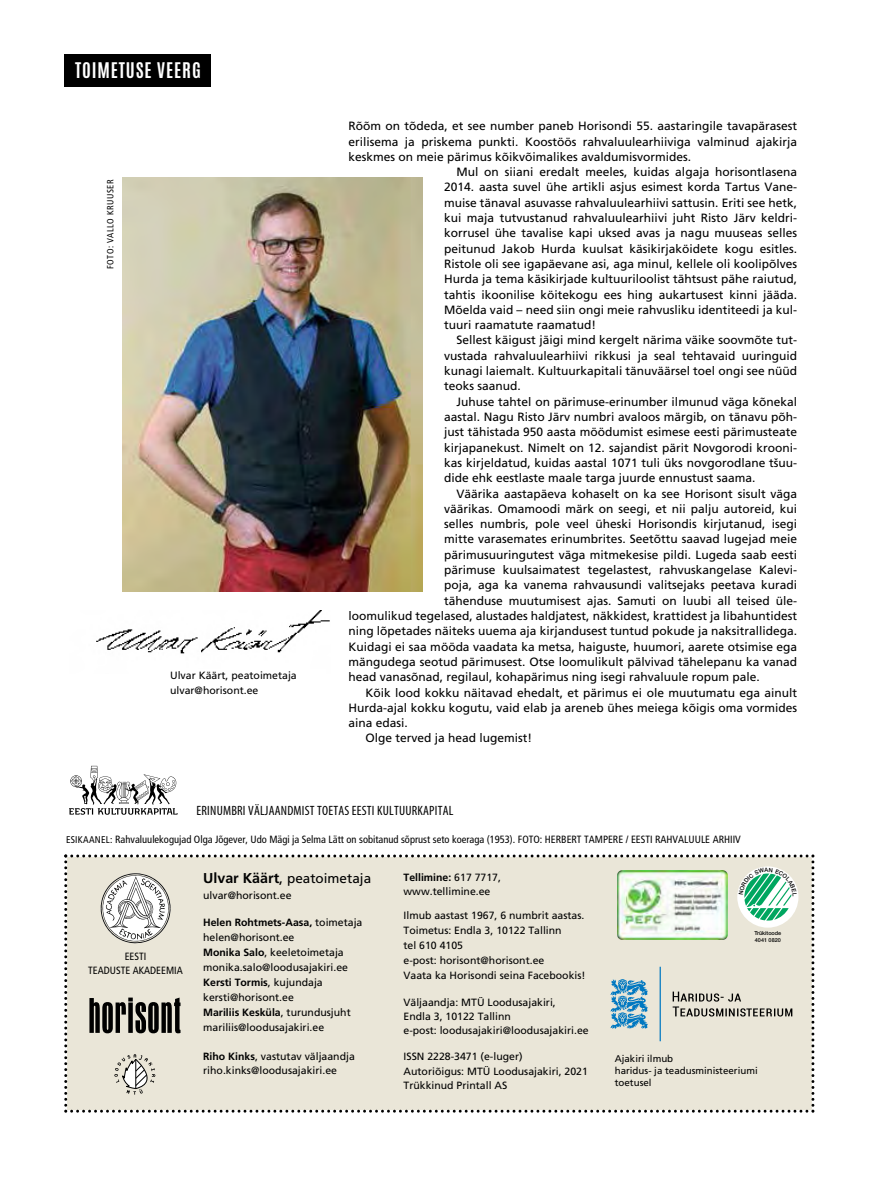
<style>
.page{position:relative;width:893px;height:1191px;background:#fff}
.page>*{position:absolute;margin:0;border:0;box-sizing:border-box;transform-origin:0 0}
.t1{font:condensed 51px "Aurora BT";letter-spacing:.015em;color:#000}
.t2{font:700 18px "Antonio";letter-spacing:.05em;color:#fff}
.t3{font:condensed 13.5px "Myriad Pro";letter-spacing:.015em;color:#000}
.t4{font:13.5px "Frutiger LT Std";color:#000}
.t5{font:12px/15.3px "Frutiger LT Std";color:#000;text-align:justify}
.t6{font:10.5px "Frutiger LT Std";color:#000}
.t7{font:condensed 10.5px "Frutiger LT Std";color:#000}
.t8{font:700 10.5px "Frutiger LT Std";color:#000}
.t9{font:9.75px "Frutiger LT Std";color:#000}
.t10{font:condensed 9px "Frutiger LT Std";letter-spacing:.05em;color:#000}
.t11{font:500 5.55px/6.6px "Helvetica Neue LT Std";color:#000}
.s1{font-size:9.75px}
.s2{font-weight:700;font-size:14.25px}
.s3{font-size:14.25px}
.s4{font-weight:400}
.s5{font-weight:700}
</style>
<div class="page">
<div style="left:65px;top:54px;width:146px;height:33px;background:#000"></div>
<img style="left:123px;top:177px;width:299px;height:414px">
<img style="left:96px;top:610px;width:234px;height:44px">
<svg style="left:69px;top:766px;width:109px;height:48px"></svg>
<svg style="left:64px;top:854px;width:750px;height:258px;background:#e1e0d2"></svg>
<p class="t2" style="left:75px;top:57px;width:127px">TOIMETUSE VEERG</p>
<p class="t10" style="left:107px;top:269px;width:91px;rotate:-90deg">FOTO: VALLO KRUUSER</p>
<p class="t6" style="left:170px;top:671px;width:128px">Ulvar Käärt, peatoimetaja</p>
<p class="t6" style="left:170px;top:686px;width:90px">ulvar@horisont.ee</p>
<p class="t5" style="left:348px;top:119px;width:450px">Rõõm on tõdeda, et see number paneb Horisondi 55. aastaringile tavapärasest erilisema ja priskema punkti. Koostöös rahvaluulearhiiviga valminud ajakirja keskmes on meie pärimus kõikvõimalikes avaldumisvormides.</p>
<p class="t5" style="left:444px;top:165px;width:355px;text-indent:12px">Mul on siiani eredalt meeles, kuidas algaja horisontlasena 2014. aasta suvel ühe artikli asjus esimest korda Tartus Vane&shy;muise tänaval asuvasse rahvaluulearhiivi sattusin. Eriti see hetk, kui maja tutvustanud rahvaluulearhiivi juht Risto Järv keldri&shy;korrusel ühe tavalise kapi uksed avas ja nagu muuseas selles peitunud Jakob Hurda kuulsat käsikirjaköidete kogu esitles.<br>Ristole oli see igapäevane asi, aga minul, kellele oli koolipõlves Hurda ja tema käsikirjade kultuuriloolist tähtsust pähe raiutud, tahtis ikoonilise köitekogu ees hing aukartusest kinni jääda.<br>Mõelda vaid – need siin ongi meie rahvusliku identiteedi ja kul&shy;tuuri raamatute raamatud!</p>
<p class="t5" style="left:444px;top:334px;width:355px;text-indent:12px">Sellest käigust jäigi mind kergelt närima väike soovmõte tut&shy;vustada rahvaluulearhiivi rikkusi ja seal tehtavaid uuringuid kunagi laiemalt. Kultuurkapitali tänuväärsel toel ongi see nüüd teoks saanud.</p>
<p class="t5" style="left:444px;top:395px;width:355px;text-indent:12px">Juhuse tahtel on pärimuse-erinumber ilmunud väga kõnekal aastal. Nagu Risto Järv numbri avaloos märgib, on tänavu põh&shy;just tähistada 950 aasta möödumist esimese eesti pärimusteate kirjapanekust. Nimelt on 12. sajandist pärit Novgorodi krooni&shy;kas kirjeldatud, kuidas aastal 1071 tuli üks novgorodlane tšuu&shy;dide ehk eestlaste maale targa juurde ennustust saama.</p>
<p class="t5" style="left:456px;top:487px;width:342px">Väärika aastapäeva kohaselt on ka see Horisont sisult väga</p>
<p class="t5" style="left:444px;top:502px;width:355px">väärikas. Omamoodi märk on seegi, et nii palju autoreid, kui</p>
<p class="t5" style="left:444px;top:517px;width:355px">selles numbris, pole veel üheski Horisondis kirjutanud, isegi</p>
<p class="t5" style="left:444px;top:532px;width:355px">mitte varasemates erinumbrites. Seetõttu saavad lugejad meie</p>
<p class="t5" style="left:444px;top:548px;width:355px">pärimusuuringutest väga mitmekesise pildi. Lugeda saab eesti</p>
<p class="t5" style="left:444px;top:563px;width:355px">pärimuse kuulsaimatest tegelastest, rahvuskangelase Kalevi-</p>
<p class="t5" style="left:444px;top:578px;width:355px">poja, aga ka vanema rahvausundi valitsejaks peetava kuradi</p>
<p class="t5" style="left:444px;top:594px;width:355px">tähenduse muutumisest ajas. Samuti on luubi all teised üle-</p>
<p class="t5" style="left:348px;top:609px;width:450px">loomulikud tegelased, alustades haldjatest, näkkidest, krattidest ja libahuntidest</p>
<p class="t5" style="left:348px;top:624px;width:450px">ning lõpetades näiteks uuema aja kirjandusest tuntud pokude ja naksitrallidega.</p>
<p class="t5" style="left:348px;top:640px;width:450px">Kuidagi ei saa mööda vaadata ka metsa, haiguste, huumori, aarete otsimise ega</p>
<p class="t5" style="left:348px;top:655px;width:450px">mängudega seotud pärimusest. Otse loomulikult pälvivad tähelepanu ka vanad</p>
<p class="t5" style="left:348px;top:670px;width:413px">head vanasõnad, regilaul, kohapärimus ning isegi rahvaluule ropum pale.</p>
<p class="t5" style="left:348px;top:685px;width:450px;text-indent:17px">Kõik lood kokku näitavad ehedalt, et pärimus ei ole muutumatu ega ainult Hurda-ajal kokku kogutu, vaid elab ja areneb ühes meiega kõigis oma vormides aina edasi.</p>
<p class="t5" style="left:365px;top:731px;width:168px">Olge terved ja head lugemist!</p>
<p class="t3" style="left:197px;top:806px;width:258px">ERINUMBRI VÄLJAANDMIST TOETAS EESTI KULTUURKAPITAL</p>
<p class="t7" style="left:66px;top:835px;width:676px"><span class="s1">ESIKAANEL:</span> Rahvaluulekogujad Olga Jõgever, Udo Mägi ja Selma Lätt on sobitanud sõprust seto koeraga (1953). FOTO: HERBERT TAMPERE / EESTI RAHVALUULE ARHIIV</p>
<p class="t7" style="left:125px;top:952px;width:23px">EESTI</p>
<p class="t7" style="left:88px;top:965px;width:96px">TEADUSTE AKADEEMIA</p>
<p class="t1" style="left:88px;top:985px;width:94px">horisont</p>
<p class="t4" style="left:203px;top:872px;width:169px"><span class="s2">Ulvar Käärt</span><span class="s3">,</span> peatoimetaja</p>
<p class="t6" style="left:203px;top:891px;width:90px">ulvar@horisont.ee</p>
<p class="t8" style="left:203px;top:918px;width:161px">Helen Rohtmets-Aasa, <span class="s4">toimetaja</span></p>
<p class="t6" style="left:203px;top:933px;width:93px">helen@horisont.ee</p>
<p class="t6" style="left:203px;top:948px;width:142px"><span class="s5">Monika Salo</span>, keeletoimetaja</p>
<p class="t6" style="left:203px;top:963px;width:146px">monika.salo@loodusajakiri.ee</p>
<p class="t8" style="left:203px;top:978px;width:121px">Kersti Tormis<span class="s4">, kujundaja</span></p>
<p class="t6" style="left:203px;top:993px;width:92px">kersti@horisont.ee</p>
<p class="t8" style="left:203px;top:1008px;width:149px">Mariliis Kesküla<span class="s4">, turundusjuht</span></p>
<p class="t6" style="left:203px;top:1023px;width:123px">mariliis@loodusajakiri.ee</p>
<p class="t6" style="left:203px;top:1051px;width:153px"><span class="s5">Riho Kinks</span>, vastutav väljaandja</p>
<p class="t6" style="left:203px;top:1066px;width:135px">riho.kinks@loodusajakiri.ee</p>
<p class="t8" style="left:404px;top:873px;width:99px">Tellimine: <span class="s4">617 7717,</span></p>
<p class="t6" style="left:404px;top:887px;width:88px">www.tellimine.ee</p>
<p class="t6" style="left:404px;top:911px;width:182px">Ilmub aastast 1967, 6 numbrit aastas.</p>
<p class="t6" style="left:404px;top:926px;width:160px">Toimetus: Endla 3, 10122 Tallinn</p>
<p class="t6" style="left:404px;top:941px;width:61px">tel 610 4105</p>
<p class="t6" style="left:404px;top:956px;width:142px">e-post: horisont@horisont.ee</p>
<p class="t6" style="left:404px;top:971px;width:184px">Vaata ka Horisondi seina Facebookis!</p>
<p class="t6" style="left:404px;top:997px;width:154px">Väljaandja: MTÜ Loodusajakiri,</p>
<p class="t6" style="left:404px;top:1012px;width:109px">Endla 3, 10122 Tallinn</p>
<p class="t6" style="left:404px;top:1026px;width:187px">e-post: loodusajakiri@loodusajakiri.ee</p>
<p class="t6" style="left:404px;top:1052px;width:121px">ISSN 2228-3471 (e-luger)</p>
<p class="t6" style="left:404px;top:1066px;width:186px">Autoriõigus: MTÜ Loodusajakiri, 2021</p>
<p class="t6" style="left:404px;top:1081px;width:105px">Trükkinud Printall AS</p>
<p class="t11" style="left:754px;top:929px;width:28px">Trükitoode<br>4041 0820</p>
<p class="t9" style="left:615px;top:1054px;width:60px">Ajakiri ilmub</p>
<p class="t9" style="left:615px;top:1066px;width:145px">haridus- ja teadusministeeriumi</p>
<p class="t9" style="left:615px;top:1078px;width:38px">toetusel</p>
</div>
